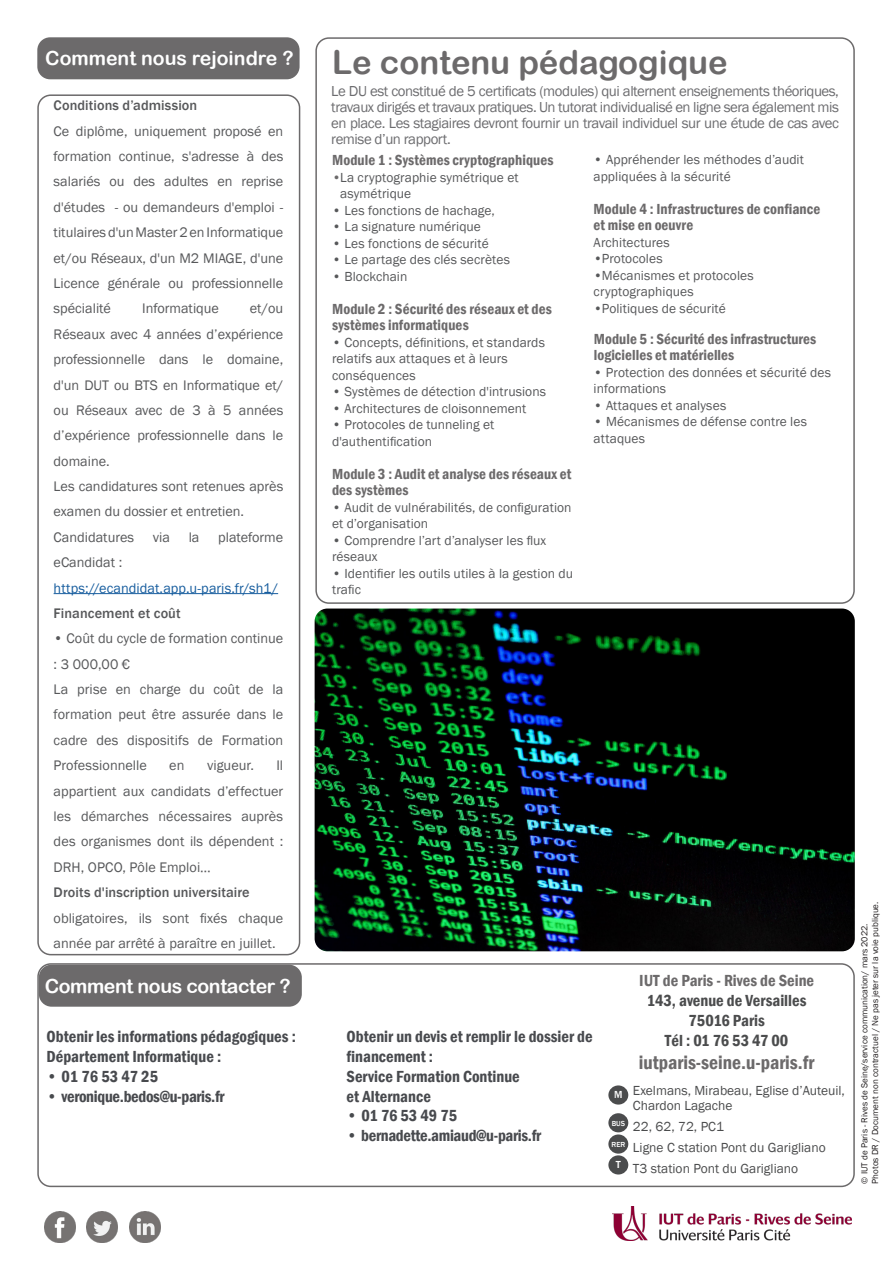
<style>
.page{position:relative;width:893px;height:1263px;background:#fff}
.page>*{position:absolute;margin:0;border:0;box-sizing:border-box;transform-origin:0 0}
.t1{font:33px "Arial Rounded MT Bold";color:#6c6a6b}
.t2{font:600 condensed 19.5px "Franklin Gothic";color:#6c6a6b}
.t3{font:19.5px "Arial Rounded MT Bold";letter-spacing:-.02em;color:#fff}
.t4{font:19.5px "Arial Rounded MT Bold";color:#fff}
.t5{font:600 condensed 16.5px/19.8px "Franklin Gothic";color:#484a4e}
.t6{font:600 condensed 16.5px "Franklin Gothic";letter-spacing:-.02em;color:#484a4e}
.t7{font:600 condensed 16.5px "Franklin Gothic";color:#4b4c4d}
.t8{font:600 condensed 16.5px "Franklin Gothic";color:#6c6a6b}
.t9{font:600 condensed 15px/16.5px "Franklin Gothic";letter-spacing:.005em;color:#6c6a6b}
.t10{font:14.85px/16.2px "Franklin Gothic";letter-spacing:-.03em;color:#6c6c6f;text-align:justify}
.t11{font:14.25px/25.3px "Franklin Gothic";color:#57585a;text-align:justify}
.t12{font:500 14.25px "Franklin Gothic";letter-spacing:.005em;color:#57585a}
.t13{font:14.25px "Franklin Gothic";letter-spacing:.005em;color:#175d9e}
.t14{font:13.5px/16.5px "Franklin Gothic";letter-spacing:.005em;color:#57585a}
.t15{font:13.5px/15px "Franklin Gothic";color:#4b4c4d}
.t16{font:500 10.5px "Franklin Gothic";color:#fff}
.t17{font:9px "Franklin Gothic";color:#231f20}
.t18{font:500 7.5px "Franklin Gothic";color:#fff}
.s1{font-weight:600;font-stretch:condensed;color:#6c6a6b}
.s2{font-weight:400;font-stretch:normal}
</style>
<div class="page">
<img style="left:612px;top:1206px;width:239px;height:35px">
<div style="left:37px;top:963px;width:818px;height:224px;border:2px solid #6c6a6b;border-radius:13px"></div>
<div style="left:39px;top:965px;width:263px;height:42px;background:#6c6a6b;border-radius:13px"></div>
<div style="left:608px;top:1085px;width:20px;height:19px;background:#4b4c4d;border-radius:50%"></div>
<div style="left:608px;top:1113px;width:20px;height:19px;background:#4b4c4d;border-radius:50%"></div>
<div style="left:608px;top:1134px;width:20px;height:19px;background:#4b4c4d;border-radius:50%"></div>
<div style="left:608px;top:1155px;width:20px;height:19px;background:#4b4c4d;border-radius:50%"></div>
<div style="left:37px;top:94px;width:263px;height:861px;border:2px solid #6c6a6b;border-radius:13px"></div>
<hr style="left:54px;top:593px;width:224px;height:1px;background:#175d9e">
<div style="left:37px;top:37px;width:263px;height:42px;background:#6c6a6b;border-radius:13px"></div>
<div style="left:315px;top:37px;width:540px;height:567px;border:2px solid #6c6a6b;border-radius:13px"></div>
<img style="left:315px;top:608px;width:540px;height:343px">
<img style="left:44px;top:1211px;width:31px;height:31px">
<img style="left:87px;top:1211px;width:31px;height:31px">
<img style="left:129px;top:1211px;width:31px;height:31px">
<p class="t4" style="left:45px;top:47px;width:250px">Comment nous rejoindre ?</p>
<p class="t1" style="left:332px;top:42px;width:397px">Le contenu pédagogique</p>
<p class="t10" style="left:331px;top:83px;width:509px">Le DU est constitué de 5 certificats (modules) qui alternent enseignements théoriques, travaux dirigés et travaux pratiques. Un tutorat individualisé en ligne sera également mis en place. Les stagiaires devront fournir un travail individuel sur une étude de cas avec remise d’un rapport.</p>
<p class="t9" style="left:332px;top:152px;width:223px">Module 1 : Systèmes cryptographiques</p>
<p class="t14" style="left:340px;top:169px;width:180px;text-indent:-8px"><span class="s1">•</span>La cryptographie symétrique et asymétrique</p>
<p class="t14" style="left:332px;top:202px;width:164px">• Les fonctions de hachage,</p>
<p class="t14" style="left:332px;top:219px;width:150px">• La signature numérique</p>
<p class="t14" style="left:332px;top:235px;width:158px">• Les fonctions de sécurité</p>
<p class="t14" style="left:332px;top:252px;width:179px">• Le partage des clés secrètes</p>
<p class="t14" style="left:332px;top:268px;width:77px">• Blockchain</p>
<p class="t9" style="left:332px;top:300px;width:221px">Module 2 : Sécurité des réseaux et des systèmes informatiques</p>
<p class="t14" style="left:332px;top:334px;width:214px">• Concepts, définitions, et standards relatifs aux attaques et à leurs conséquences</p>
<p class="t14" style="left:332px;top:384px;width:216px">• Systèmes de détection d'intrusions</p>
<p class="t14" style="left:332px;top:400px;width:196px">• Architectures de cloisonnement</p>
<p class="t14" style="left:332px;top:417px;width:164px">• Protocoles de tunneling et d'authentification</p>
<p class="t9" style="left:332px;top:465px;width:241px">Module 3 : Audit et analyse des réseaux et des systèmes</p>
<p class="t14" style="left:332px;top:499px;width:241px">• Audit de vulnérabilités, de configuration et d’organisation</p>
<p class="t14" style="left:332px;top:532px;width:216px">• Comprendre l’art d’analyser les flux réseaux</p>
<p class="t14" style="left:332px;top:565px;width:242px">• Identifier les outils utiles à la gestion du trafic</p>
<p class="t12" style="left:54px;top:97px;width:145px">Conditions d’admission</p>
<p class="t11" style="left:54px;top:119px;width:231px">Ce diplôme, uniquement proposé en formation continue, s'adresse à des salariés ou des adultes en reprise d'études - ou demandeurs d'emploi - titulaires d'un Master 2 en Informatique et/ou Réseaux, d'un M2 MIAGE, d'une Licence générale ou professionnelle spécialité</p>
<p class="t14" style="left:594px;top:152px;width:212px">• Appréhender les méthodes d’audit appliquées à la sécurité</p>
<p class="t9" style="left:594px;top:200px;width:228px">Module 4 : Infrastructures de confiance</p>
<p class="t9" style="left:594px;top:217px;width:101px">et mise en oeuvre</p>
<p class="t14" style="left:594px;top:234px;width:78px">Architectures</p>
<p class="t14" style="left:594px;top:251px;width:71px">•Protocoles</p>
<p class="t14" style="left:594px;top:267px;width:162px">•Mécanismes et protocoles cryptographiques</p>
<p class="t14" style="left:594px;top:300px;width:134px">•Politiques de sécurité</p>
<p class="t9" style="left:594px;top:330px;width:224px">Module 5 : Sécurité des infrastructures logicielles et matérielles</p>
<p class="t14" style="left:594px;top:364px;width:239px">• Protection des données et sécurité des informations</p>
<p class="t14" style="left:594px;top:397px;width:134px">• Attaques et analyses</p>
<p class="t14" style="left:594px;top:414px;width:215px">• Mécanismes de défense contre les attaques</p>
<p class="t11" style="left:142px;top:296px;width:78px">Informatique</p>
<p class="t11" style="left:54px;top:296px;width:231px;text-indent:196px">et/ou Réseaux avec 4 années d’expérience professionnelle dans le domaine, d'un DUT ou BTS en Informatique et/ ou Réseaux avec de 3 à 5 années d’expérience professionnelle dans le domaine.</p>
<p class="t11" style="left:54px;top:474px;width:231px">Les candidatures sont retenues après examen du dossier et entretien.</p>
<p class="t11" style="left:54px;top:525px;width:82px">Candidatures</p>
<p class="t11" style="left:153px;top:525px;width:19px">via</p>
<p class="t11" style="left:189px;top:525px;width:12px">la</p>
<p class="t11" style="left:218px;top:525px;width:67px">plateforme</p>
<p class="t11" style="left:54px;top:550px;width:70px">eCandidat :</p>
<p class="t13" style="left:54px;top:579px;width:226px">https://ecandidat.app.u-paris.fr/sh1/</p>
<p class="t12" style="left:54px;top:604px;width:129px">Financement et coût</p>
<p class="t11" style="left:54px;top:626px;width:231px">• Coût du cycle de formation continue</p>
<p class="t11" style="left:54px;top:651px;width:78px">: 3 000,00 €</p>
<p class="t11" style="left:54px;top:677px;width:231px">La prise en charge du coût de la formation peut être assurée dans le cadre des dispositifs de Formation Professionnelle</p>
<p class="t11" style="left:54px;top:753px;width:231px;text-indent:223px">Il appartient aux candidats d’effectuer les démarches nécessaires auprès des organismes dont ils dépendent :<br>DRH, OPCO, Pôle Emploi…</p>
<p class="t12" style="left:54px;top:883px;width:198px">Droits d'inscription universitaire</p>
<p class="t11" style="left:54px;top:905px;width:231px">obligatoires, ils sont fixés chaque année par arrêté à paraître en juillet.</p>
<p class="t11" style="left:169px;top:753px;width:17px">en</p>
<p class="t11" style="left:207px;top:753px;width:48px">vigueur.</p>
<p class="t3" style="left:45px;top:974px;width:247px">Comment nous contacter ?</p>
<p class="t5" style="left:47px;top:1026px;width:251px">Obtenir les informations pédagogiques :</p>
<p class="t5" style="left:47px;top:1046px;width:176px">Département Informatique :</p>
<p class="t5" style="left:47px;top:1066px;width:113px"><span class="s2">•</span> 01 76 53 47 25</p>
<p class="t6" style="left:47px;top:1085px;width:180px"><span class="s2">•</span> veronique.bedos@u-paris.fr</p>
<p class="t5" style="left:347px;top:1026px;width:248px">Obtenir un devis et remplir le dossier de financement :</p>
<p class="t5" style="left:347px;top:1066px;width:175px">Service Formation Continue</p>
<p class="t5" style="left:347px;top:1086px;width:86px">et Alternance</p>
<p class="t5" style="left:347px;top:1106px;width:112px"><span class="s2">•</span> 01 76 53 49 75</p>
<p class="t6" style="left:347px;top:1124px;width:196px"><span class="s2">•</span> bernadette.amiaud@u-paris.fr</p>
<p class="t16" style="left:614px;top:1088px;width:10px">M</p>
<p class="t18" style="left:612px;top:1118px;width:15px">BUS</p>
<p class="t18" style="left:611px;top:1140px;width:15px">RER</p>
<p class="t16" style="left:616px;top:1158px;width:7px">T</p>
<p class="t8" style="left:639px;top:970px;width:176px">IUT de Paris - Rives de Seine</p>
<p class="t7" style="left:647px;top:989px;width:161px">143, avenue de Versailles</p>
<p class="t7" style="left:688px;top:1009px;width:78px">75016 Paris</p>
<p class="t7" style="left:665px;top:1029px;width:125px">Tél : 01 76 53 47 00</p>
<p class="t2" style="left:639px;top:1049px;width:177px">iutparis-seine.u-paris.fr</p>
<p class="t15" style="left:633px;top:1083px;width:213px">Exelmans, Mirabeau, Eglise d’Auteuil,<br>Chardon Lagache</p>
<p class="t15" style="left:633px;top:1119px;width:92px">22, 62, 72, PC1</p>
<p class="t15" style="left:633px;top:1140px;width:194px">Ligne C station Pont du Garigliano</p>
<p class="t15" style="left:633px;top:1161px;width:167px">T3 station Pont du Garigliano</p>
<p class="t17" style="left:870px;top:1183px;width:283px;rotate:-90deg">Photos DR / Document non contractuel / Ne pas jeter sur la voie publique.</p>
<p class="t17" style="left:859px;top:1183px;width:262px;rotate:-90deg">© IUT de Paris - Rives de Seine/service communication/ mars 2022.</p>
</div>
